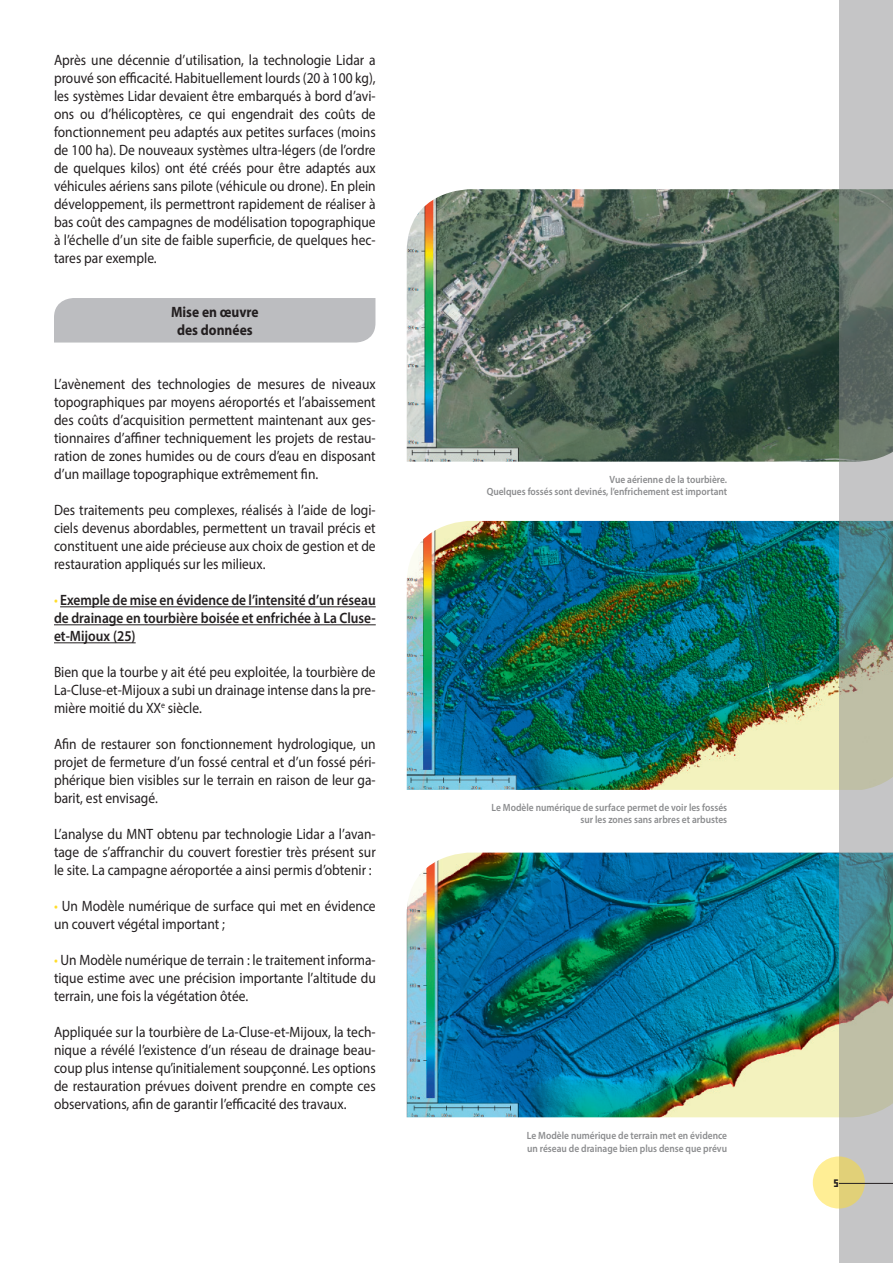
<style>
.page{position:relative;width:893px;height:1263px;background:#fff}
.page>*{position:absolute;margin:0;border:0;box-sizing:border-box;transform-origin:0 0}
.t1{font:18px "Minimum A Noir";color:#231f20}
.t2{font:15px/18px "Myriad Pro";color:#231f20;text-align:justify;scale:.9 1}
.t3{font:600 15px/18px "Myriad Pro";color:#231f20;text-align:justify;scale:.9 1}
.t4{font:700 15px "Myriad Pro";color:#231f20;scale:.9 1}
.t5{font:600 10.5px "Myriad Pro";color:#8b8c8e;scale:.9 1}
.s1{font-weight:400;color:#ffdd2b}
.s2{color:#ffdd2b}
</style>
<div class="page">
<div style="left:54px;top:298px;width:321px;height:44px;background:#bcbdc0"></div>
<hr style="left:60px;top:606px;width:316px;height:1px;background:#231f20">
<hr style="left:54px;top:624px;width:322px;height:1px;background:#231f20">
<hr style="left:54px;top:642px;width:82px;height:1px;background:#231f20">
<img style="left:407px;top:189px;width:432px;height:273px">
<img style="left:407px;top:521px;width:432px;height:269px">
<img style="left:407px;top:853px;width:432px;height:264px">
<svg style="left:839px;top:0;width:54px;height:1263px;background:#92a19b"></svg>
<svg style="left:813px;top:1156px;width:52px;height:52px;background:#efde87"></svg>
<hr style="left:839px;top:1183px;width:54px;height:1px;background:#231f20">
<p class="t2" style="left:54px;top:51px;width:359px">Après une décennie d’utilisation, la technologie Lidar a prouvé son efficacité. Habituellement lourds (20 à 100 kg), les systèmes Lidar devaient être embarqués à bord d’avi&shy;ons ou d’hélicoptères, ce qui engendrait des coûts de fonctionnement peu adaptés aux petites surfaces (moins de 100 ha). De nouveaux systèmes ultra-légers (de l’ordre de quelques kilos) ont été créés pour être adaptés aux véhicules aériens sans pilote (véhicule ou drone). En plein développement, ils permettront rapidement de réaliser à bas coût des campagnes de modélisation topographique à l’échelle d’un site de faible superficie, de quelques hec&shy;tares par exemple.</p>
<p class="t4" style="left:171px;top:302px;width:99px">Mise en œuvre</p>
<p class="t4" style="left:177px;top:320px;width:85px">des données</p>
<p class="t2" style="left:54px;top:375px;width:359px">L’avènement des technologies de mesures de niveaux topographiques par moyens aéroportés et l’abaissement des coûts d’acquisition permettent maintenant aux ges&shy;tionnaires d’affiner techniquement les projets de restau&shy;ration de zones humides ou de cours d’eau en disposant d’un maillage topographique extrêmement fin.</p>
<p class="t2" style="left:54px;top:501px;width:359px">Des traitements peu complexes, réalisés à l’aide de logi&shy;ciels devenus abordables, permettent un travail précis et constituent une aide précieuse aux choix de gestion et de restauration appliqués sur les milieux.</p>
<p class="t3" style="left:54px;top:591px;width:359px"><span class="s1">•</span> Exemple de mise en évidence de l’intensité d’un réseau de drainage en tourbière boisée et enfrichée à La Cluse&shy;et-Mijoux (25)</p>
<p class="t2" style="left:54px;top:663px;width:359px">Bien que la tourbe y ait été peu exploitée, la tourbière de La-Cluse-et-Mijoux a subi un drainage intense dans la pre&shy;mière moitié du XX<sup>e</sup> siècle.</p>
<p class="t2" style="left:54px;top:735px;width:359px">Afin de restaurer son fonctionnement hydrologique, un projet de fermeture d’un fossé central et d’un fossé péri&shy;phérique bien visibles sur le terrain en raison de leur ga&shy;barit, est envisagé.</p>
<p class="t2" style="left:54px;top:825px;width:359px">L’analyse du MNT obtenu par technologie Lidar a l’avan&shy;tage de s’affranchir du couvert forestier très présent sur le site. La campagne aéroportée a ainsi permis d’obtenir :</p>
<p class="t2" style="left:54px;top:897px;width:359px"><span class="s2">•</span> Un Modèle numérique de surface qui met en évidence un couvert végétal important ;</p>
<p class="t2" style="left:54px;top:951px;width:359px"><span class="s2">•</span> Un Modèle numérique de terrain : le traitement informa&shy;tique estime avec une précision importante l’altitude du terrain, une fois la végétation ôtée.</p>
<p class="t2" style="left:54px;top:1023px;width:359px">Appliquée sur la tourbière de La-Cluse-et-Mijoux, la tech&shy;nique a révélé l’existence d’un réseau de drainage beau&shy;coup plus intense qu’initialement soupçonné. Les options de restauration prévues doivent prendre en compte ces observations, afin de garantir l’efficacité des travaux.</p>
<p class="t5" style="left:610px;top:473px;width:132px">Vue aérienne de la tourbière.</p>
<p class="t5" style="left:487px;top:485px;width:269px">Quelques fossés sont devinés, l’enfrichement est important</p>
<p class="t5" style="left:492px;top:800px;width:263px">Le Modèle numérique de surface permet de voir les fossés</p>
<p class="t5" style="left:581px;top:813px;width:164px">sur les zones sans arbres et arbustes</p>
<p class="t5" style="left:527px;top:1129px;width:224px">Le Modèle numérique de terrain met en évidence</p>
<p class="t5" style="left:527px;top:1141px;width:224px">un réseau de drainage bien plus dense que prévu</p>
<p class="t1" style="left:833px;top:1172px;width:8px">5</p>
</div>
